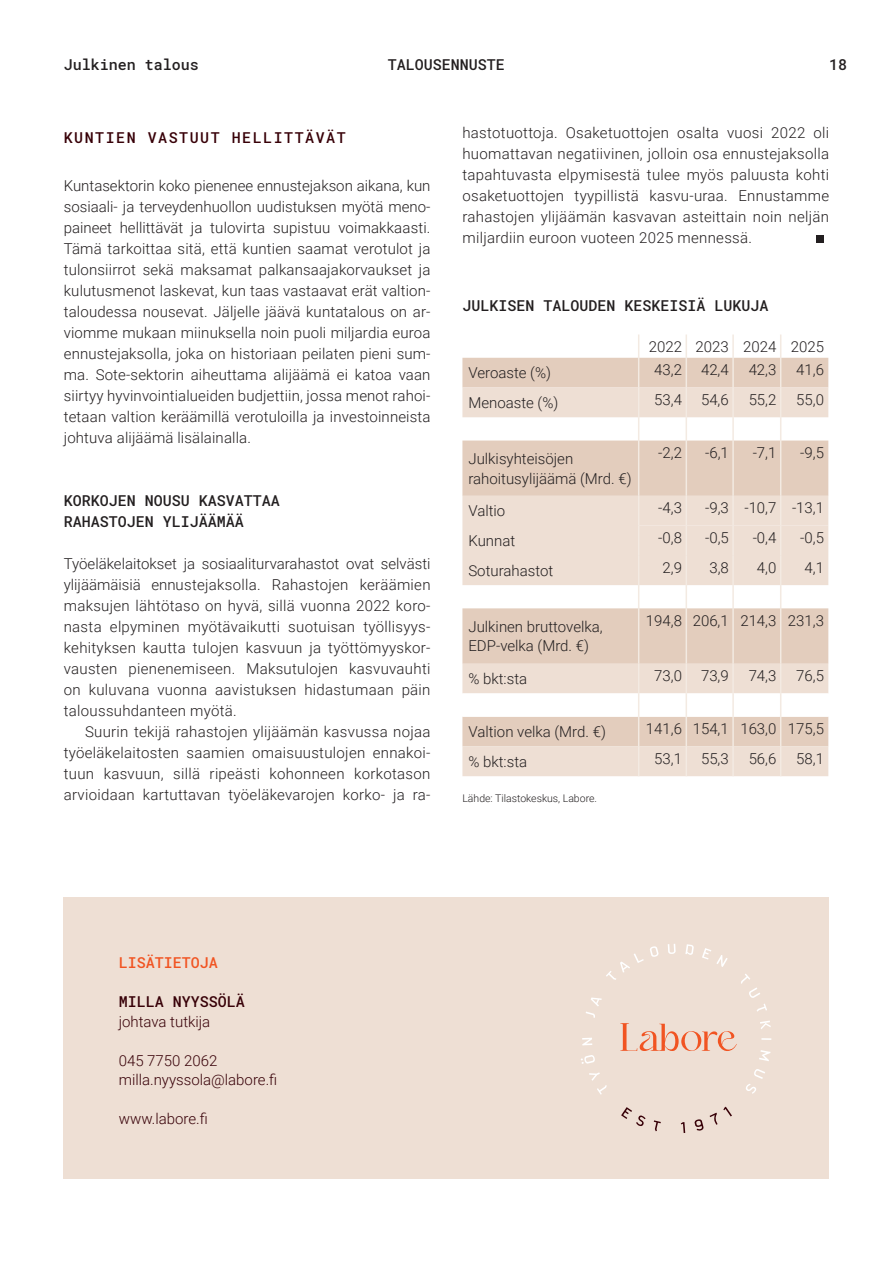
<style>
.page{position:relative;width:893px;height:1263px;background:#fff}
.page>*{position:absolute;margin:0;border:0;box-sizing:border-box;transform-origin:0 0}
.Leipis_ilman_sisenny{font:300 15px/21px "Roboto";letter-spacing:.01em;color:#231f20;text-align:justify}
.Leipis{font:300 15px/21px "Roboto";letter-spacing:.02em;color:#231f20;text-align:justify}
.Graafi{font:300 15px/19.5px "Roboto";color:#231f20}
.Graafi-2{font:300 15px "Roboto";color:#380108}
.Graafin_otsikko{font:500 15px "Roboto Mono";color:#231f20}
.Väliotsikko{font:500 15px "Roboto Mono";color:#231f20}
.Yläotsikko{font:500 15px "Roboto Mono";letter-spacing:.1em;color:#380108}
.Nimi{font:500 15px "Roboto Mono";color:#380108}
.Väliotsikko_punainen{font:500 15px "Roboto Mono";color:#f15422}
.Viite{font:300 10.5px "Roboto";color:#231f20}
</style>
<div class="page">
<div style="left:64px;top:897px;width:765px;height:282px;background:#eedfd4"></div>
<svg style="left:589px;top:1072px;width:18px;height:23px"></svg>
<svg style="left:581px;top:1055px;width:14px;height:9px"></svg>
<svg style="left:582px;top:1038px;width:10px;height:7px"></svg>
<svg style="left:586px;top:997px;width:16px;height:21px"></svg>
<svg style="left:606px;top:946px;width:53px;height:34px"></svg>
<svg style="left:668px;top:944px;width:8px;height:10px"></svg>
<svg style="left:685px;top:944px;width:9px;height:11px"></svg>
<svg style="left:702px;top:948px;width:26px;height:19px"></svg>
<svg style="left:741px;top:974px;width:26px;height:38px"></svg>
<svg style="left:760px;top:1020px;width:11px;height:9px"></svg>
<svg style="left:761px;top:1038px;width:10px;height:2px"></svg>
<svg style="left:759px;top:1050px;width:11px;height:11px"></svg>
<svg style="left:746px;top:1069px;width:19px;height:25px"></svg>
<svg style="left:621px;top:1107px;width:25px;height:19px"></svg>
<svg style="left:654px;top:1120px;width:7px;height:11px"></svg>
<svg style="left:681px;top:1122px;width:4px;height:11px"></svg>
<svg style="left:694px;top:1119px;width:10px;height:12px"></svg>
<svg style="left:710px;top:1107px;width:22px;height:18px"></svg>
<svg style="left:620px;top:1023px;width:117px;height:28px"></svg>
<div style="left:462px;top:358px;width:366px;height:29px;background:#e3cdbd"></div>
<svg style="left:462px;top:387px;width:366px;height:109px"></svg>
<div style="left:462px;top:496px;width:366px;height:280px;background:#eedfd4"></div>
<hr style="left:732px;top:334px;width:2px;height:24px;background:#f3eae2">
<svg style="left:638px;top:334px;width:1px;height:53px"></svg>
<svg style="left:686px;top:334px;width:1px;height:53px"></svg>
<hr style="left:732px;top:358px;width:2px;height:29px;background:#f3eae2">
<svg style="left:780px;top:334px;width:1px;height:53px"></svg>
<hr style="left:638px;top:387px;width:1px;height:30px;background:#f3eae2">
<hr style="left:686px;top:387px;width:1px;height:30px;background:#f3eae2">
<hr style="left:732px;top:387px;width:2px;height:30px;background:#f3eae2">
<hr style="left:780px;top:387px;width:1px;height:30px;background:#f3eae2">
<svg style="left:638px;top:417px;width:1px;height:23px"></svg>
<svg style="left:686px;top:417px;width:1px;height:23px"></svg>
<hr style="left:732px;top:417px;width:2px;height:23px;background:#f3eae2">
<svg style="left:780px;top:417px;width:1px;height:23px"></svg>
<hr style="left:638px;top:440px;width:1px;height:56px;background:#f3eae2">
<hr style="left:686px;top:440px;width:1px;height:56px;background:#f3eae2">
<hr style="left:732px;top:440px;width:2px;height:56px;background:#f3eae2">
<hr style="left:780px;top:440px;width:1px;height:56px;background:#f3eae2">
<hr style="left:638px;top:496px;width:1px;height:30px;background:#f3eae2">
<hr style="left:686px;top:496px;width:1px;height:30px;background:#f3eae2">
<hr style="left:732px;top:496px;width:2px;height:30px;background:#f3eae2">
<hr style="left:780px;top:496px;width:1px;height:30px;background:#f3eae2">
<svg style="left:638px;top:526px;width:1px;height:29px"></svg>
<svg style="left:686px;top:526px;width:1px;height:29px"></svg>
<hr style="left:732px;top:526px;width:2px;height:29px;background:#f3eae2">
<svg style="left:780px;top:526px;width:1px;height:29px"></svg>
<hr style="left:638px;top:555px;width:1px;height:30px;background:#f3eae2">
<hr style="left:686px;top:555px;width:1px;height:30px;background:#f3eae2">
<hr style="left:732px;top:555px;width:2px;height:30px;background:#f3eae2">
<hr style="left:780px;top:555px;width:1px;height:30px;background:#f3eae2">
<svg style="left:462px;top:585px;width:366px;height:161px"></svg>
<hr style="left:638px;top:746px;width:1px;height:30px;background:#f3eae2">
<hr style="left:686px;top:746px;width:1px;height:30px;background:#f3eae2">
<hr style="left:732px;top:746px;width:2px;height:30px;background:#f3eae2">
<hr style="left:780px;top:746px;width:1px;height:30px;background:#f3eae2">
<div style="left:816px;top:235px;width:8px;height:8px;background:#231f20"></div>
<p class="Graafin_otsikko" style="left:64px;top:54px;width:136px">Julkinen talous</p>
<p class="Graafin_otsikko" style="left:388px;top:54px;width:118px">TALOUSENNUSTE</p>
<p class="Graafin_otsikko" style="left:829px;top:54px;width:19px">18</p>
<p class="Yläotsikko" style="left:64px;top:127px;width:284px">KUNTIEN VASTUUT HELLITTÄVÄT</p>
<p class="Leipis_ilman_sisenny" style="left:64px;top:174px;width:368px">Kuntasektorin koko pienenee ennustejakson aikana, kun sosiaali- ja terveydenhuollon uudistuksen myötä meno&shy;paineet hellittävät ja tulovirta supistuu voimakkaasti.<br>Tämä tarkoittaa sitä, että kuntien saamat verotulot ja tulonsiirrot sekä maksamat palkansaajakorvaukset ja kulutusmenot laskevat, kun taas vastaavat erät valtion&shy;taloudessa nousevat. Jäljelle jäävä kuntatalous on ar&shy;viomme mukaan miinuksella noin puoli miljardia euroa ennustejaksolla, joka on historiaan peilaten pieni sum&shy;ma. Sote-sektorin aiheuttama alijäämä ei katoa vaan siirtyy hyvinvointialueiden budjettiin, jossa menot rahoi&shy;tetaan valtion keräämillä verotuloilla ja investoinneista johtuva alijäämä lisälainalla.</p>
<p class="Väliotsikko" style="left:64px;top:490px;width:218px">KORKOJEN NOUSU KASVATTAA</p>
<p class="Väliotsikko" style="left:64px;top:511px;width:182px">RAHASTOJEN YLIJÄÄMÄÄ</p>
<p class="Leipis_ilman_sisenny" style="left:64px;top:552px;width:368px">Työeläkelaitokset ja sosiaaliturvarahastot ovat selvästi ylijäämäisiä ennustejaksolla. Rahastojen keräämien maksujen lähtötaso on hyvä, sillä vuonna 2022 koro&shy;nasta elpyminen myötävaikutti suotuisan työllisyys&shy;kehityksen kautta tulojen kasvuun ja työttömyyskor&shy;vausten pienenemiseen. Maksutulojen kasvuvauhti on kuluvana vuonna aavistuksen hidastumaan päin taloussuhdanteen myötä.</p>
<p class="Leipis" style="left:64px;top:720px;width:368px;text-indent:21px">Suurin tekijä rahastojen ylijäämän kasvussa nojaa työeläkelaitosten saamien omaisuustulojen ennakoi&shy;tuun kasvuun, sillä ripeästi kohonneen korkotason arvioidaan kartuttavan työeläkevarojen korko- ja ra-</p>
<p class="Leipis" style="left:462px;top:122px;width:368px">hastotuottoja. Osaketuottojen osalta vuosi 2022 oli huomattavan negatiivinen, jolloin osa ennustejaksolla tapahtuvasta elpymisestä tulee myös paluusta kohti osaketuottojen tyypillistä kasvu-uraa. Ennustamme rahastojen ylijäämän kasvavan asteittain noin neljän miljardiin euroon vuoteen 2025 mennessä.</p>
<p class="Graafin_otsikko" style="left:462px;top:295px;width:308px">JULKISEN TALOUDEN KESKEISIÄ LUKUJA</p>
<p class="Graafi" style="left:649px;top:336px;width:35px">2022</p>
<p class="Graafi" style="left:696px;top:336px;width:35px">2023</p>
<p class="Graafi" style="left:743px;top:336px;width:35px">2024</p>
<p class="Graafi" style="left:791px;top:336px;width:35px">2025</p>
<p class="Graafi" style="left:468px;top:363px;width:84px">Veroaste (%)</p>
<p class="Graafi" style="left:654px;top:359px;width:29px">43,2</p>
<p class="Graafi" style="left:701px;top:359px;width:29px">42,4</p>
<p class="Graafi" style="left:749px;top:359px;width:29px">42,3</p>
<p class="Graafi" style="left:796px;top:359px;width:29px">41,6</p>
<p class="Graafi" style="left:468px;top:392px;width:91px">Menoaste (%)</p>
<p class="Graafi" style="left:654px;top:389px;width:29px">53,4</p>
<p class="Graafi" style="left:701px;top:389px;width:29px">54,6</p>
<p class="Graafi" style="left:749px;top:389px;width:29px">55,2</p>
<p class="Graafi" style="left:796px;top:389px;width:29px">55,0</p>
<p class="Graafi" style="left:468px;top:448px;width:106px">Julkisyhteisöjen</p>
<p class="Graafi" style="left:468px;top:468px;width:165px">rahoitusylijäämä (Mrd. €)</p>
<p class="Graafi" style="left:658px;top:442px;width:25px">-2,2</p>
<p class="Graafi" style="left:705px;top:442px;width:25px">-6,1</p>
<p class="Graafi" style="left:753px;top:442px;width:25px">-7,1</p>
<p class="Graafi" style="left:800px;top:442px;width:25px">-9,5</p>
<p class="Graafi" style="left:468px;top:501px;width:38px">Valtio</p>
<p class="Graafi" style="left:658px;top:497px;width:25px">-4,3</p>
<p class="Graafi" style="left:705px;top:497px;width:25px">-9,3</p>
<p class="Graafi" style="left:744px;top:497px;width:34px">-10,7</p>
<p class="Graafi" style="left:792px;top:497px;width:34px">-13,1</p>
<p class="Graafi" style="left:468px;top:530px;width:48px">Kunnat</p>
<p class="Graafi" style="left:658px;top:527px;width:25px">-0,8</p>
<p class="Graafi" style="left:705px;top:527px;width:25px">-0,5</p>
<p class="Graafi" style="left:753px;top:527px;width:25px">-0,4</p>
<p class="Graafi" style="left:800px;top:527px;width:25px">-0,5</p>
<p class="Graafi" style="left:468px;top:560px;width:86px">Soturahastot</p>
<p class="Graafi" style="left:663px;top:557px;width:21px">2,9</p>
<p class="Graafi" style="left:709px;top:557px;width:21px">3,8</p>
<p class="Graafi" style="left:757px;top:557px;width:21px">4,0</p>
<p class="Graafi" style="left:805px;top:557px;width:21px">4,1</p>
<p class="Graafi" style="left:468px;top:616px;width:136px">Julkinen bruttovelka,<br>EDP-velka (Mrd. €)</p>
<p class="Graafi" style="left:646px;top:610px;width:38px">194,8</p>
<p class="Graafi" style="left:693px;top:610px;width:38px">206,1</p>
<p class="Graafi" style="left:740px;top:610px;width:38px">214,3</p>
<p class="Graafi" style="left:788px;top:610px;width:38px">231,3</p>
<p class="Graafi" style="left:468px;top:668px;width:60px">% bkt:sta</p>
<p class="Graafi" style="left:654px;top:665px;width:29px">73,0</p>
<p class="Graafi" style="left:701px;top:665px;width:29px">73,9</p>
<p class="Graafi" style="left:749px;top:665px;width:29px">74,3</p>
<p class="Graafi" style="left:796px;top:665px;width:29px">76,5</p>
<p class="Graafi" style="left:468px;top:721px;width:139px">Valtion velka (Mrd. €)</p>
<p class="Graafi" style="left:646px;top:718px;width:38px">141,6</p>
<p class="Graafi" style="left:693px;top:718px;width:38px">154,1</p>
<p class="Graafi" style="left:740px;top:718px;width:38px">163,0</p>
<p class="Graafi" style="left:788px;top:718px;width:38px">175,5</p>
<p class="Graafi" style="left:468px;top:751px;width:60px">% bkt:sta</p>
<p class="Graafi" style="left:654px;top:748px;width:29px">53,1</p>
<p class="Graafi" style="left:701px;top:748px;width:29px">55,3</p>
<p class="Graafi" style="left:749px;top:748px;width:29px">56,6</p>
<p class="Graafi" style="left:796px;top:748px;width:29px">58,1</p>
<p class="Viite" style="left:462px;top:790px;width:136px">Lähde: Tilastokeskus, Labore.</p>
<p class="Väliotsikko_punainen" style="left:119px;top:952px;width:100px">LISÄTIETOJA</p>
<p class="Nimi" style="left:119px;top:991px;width:127px">MILLA NYYSSÖLÄ</p>
<p class="Graafi-2" style="left:119px;top:1011px;width:93px">johtava tutkija</p>
<p class="Graafi-2" style="left:119px;top:1050px;width:100px">045 7750 2062</p>
<p class="Graafi-2" style="left:119px;top:1069px;width:160px">milla.nyyssola@labore.fi</p>
<p class="Graafi-2" style="left:119px;top:1108px;width:91px">www.labore.fi</p>
</div>
